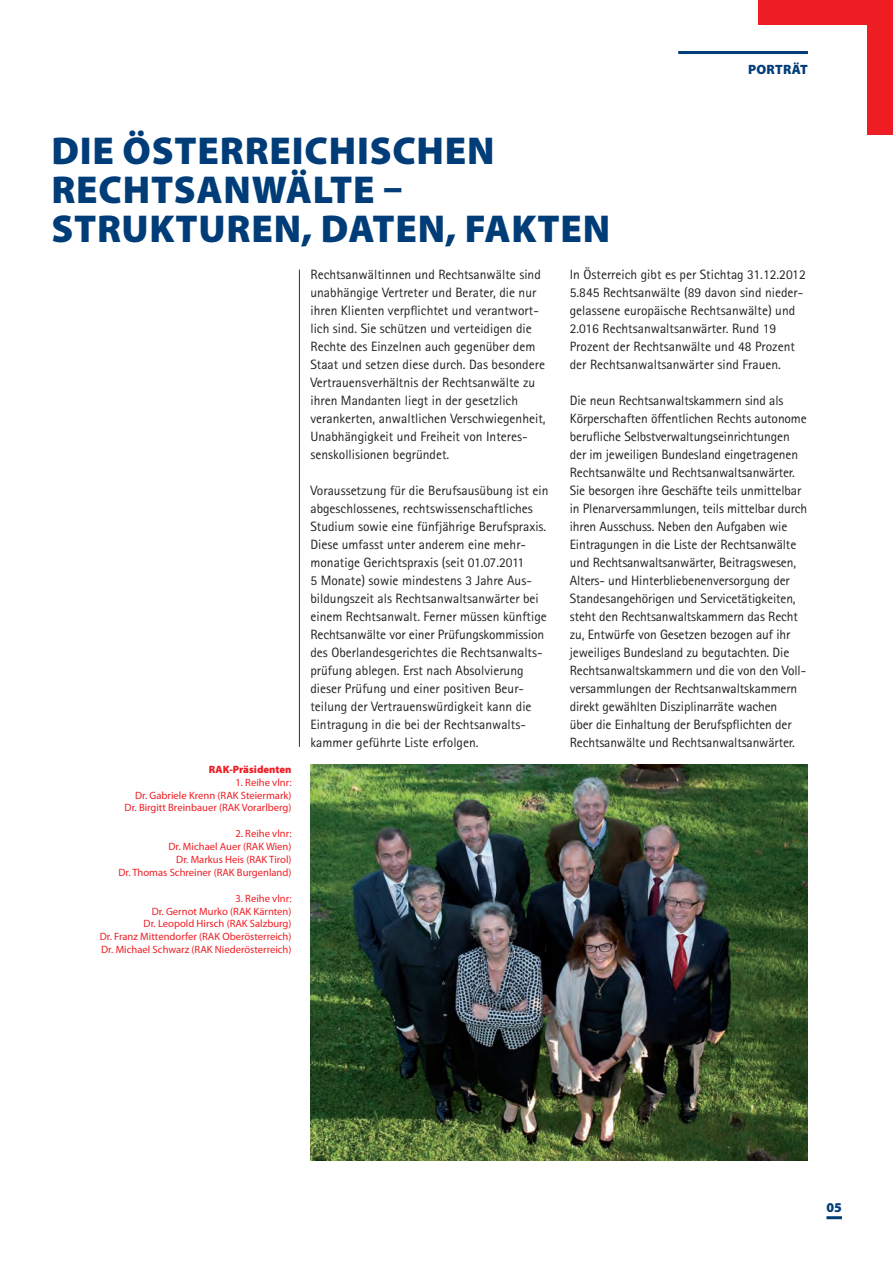
<style>
.page{position:relative;width:893px;height:1263px;background:#fff}
.page>*{position:absolute;margin:0;border:0;box-sizing:border-box;transform-origin:0 0}
.t1{font:900 39px/39px "Myriad Pro";letter-spacing:.02em;color:#003d78}
.t2{font:13.5px/18px "Rotis Sans Serif";color:#231f20}
.t3{font:900 13.5px "Myriad Pro";letter-spacing:.02em;color:#003d78}
.t4{font:10.65px/12.9px "Myriad Pro";color:#ee1d23;text-align:right}
.t5{font:900 10.65px "Myriad Pro";color:#ee1d23}
</style>
<div class="page">
<div style="left:758px;top:0;width:135px;height:135px;background:#ee1d23"></div>
<div style="left:26px;top:26px;width:841px;height:1211px;background:#fff"></div>
<hr style="left:678px;top:51px;width:130px;height:3px;background:#003d78">
<hr style="left:299px;top:270px;width:1px;height:477px;background:#003d78">
<img style="left:310px;top:765px;width:498px;height:396px">
<hr style="left:826px;top:1216px;width:16px;height:3px;background:#003d78">
<p class="t3" style="left:748px;top:60px;width:59px">PORT RÄT</p>
<h1 class="t1" style="left:51px;top:130px;width:560px">DIE ÖSTERREICHISCHEN<br>RECHTSANWÄLTE –<br>STRUKTUREN, DATEN, FAKTEN</h1>
<p class="t2" style="left:310px;top:265px;width:237px">Rechtsanwältinnen und Rechtsanwälte sind unabhängige Vertreter und Berater, die nur ihren Klienten verpflichtet und verantwort&shy;lich sind. Sie schützen und verteidigen die Rechte des Einzelnen auch gegenüber dem Staat und setzen diese durch. Das besondere Vertrauensverhältnis der Rechtsanwälte zu ihren Mandanten liegt in der gesetzlich verankerten, anwaltlichen Verschwiegenheit, Unabhängigkeit und Freiheit von Interes&shy;senskollisionen begründet.</p>
<p class="t2" style="left:310px;top:481px;width:240px">Voraussetzung für die Berufsausübung ist ein abgeschlossenes, rechtswissenschaftliches Studium sowie eine fünfjährige Berufspraxis.<br>Diese umfasst unter anderem eine mehr&shy;monatige Gerichtspraxis (seit 01.07.2011<br>5 Monate) sowie mindestens 3 Jahre Aus&shy;bildungszeit als Rechtsanwaltsanwärter bei einem Rechtsanwalt. Ferner müssen künftige Rechtsanwälte vor einer Prüfungskommission des Oberlandesgerichtes die Rechtsanwalts&shy;prüfung ablegen. Erst nach Absolvierung dieser Prüfung und einer positiven Beur&shy;teilung der Vertrauenswürdigkeit kann die Eintragung in die bei der Rechtsanwalts&shy;kammer geführte Liste erfolgen.</p>
<p class="t2" style="left:570px;top:265px;width:237px">In Österreich gibt es per Stichtag 31.12.2012<br>5.845 Rechtsanwälte (89 davon sind nieder&shy;gelassene europäische Rechtsanwälte) und 2.016 Rechtsanwaltsanwärter. Rund 19<br>Prozent der Rechtsanwälte und 48 Prozent der Rechtsanwaltsanwärter sind Frauen.</p>
<p class="t2" style="left:570px;top:391px;width:239px">Die neun Rechtsanwaltskammern sind als Körperschaften öffentlichen Rechts autonome berufliche Selbstverwaltungseinrichtungen der im jeweiligen Bundesland eingetragenen Rechtsanwälte und Rechtsanwaltsanwärter.<br>Sie besorgen ihre Geschäfte teils unmittelbar in Plenarversammlungen, teils mittelbar durch ihren Ausschuss. Neben den Aufgaben wie Eintragungen in die Liste der Rechtsanwälte und Rechtsanwaltsanwärter, Beitragswesen, Alters- und Hinterbliebenenversorgung der Standesangehörigen und Servicetätigkeiten, steht den Rechtsanwaltskammern das Recht zu, Entwürfe von Gesetzen bezogen auf ihr jeweiliges Bundesland zu begutachten. Die Rechtsanwaltskammern und die von den Voll&shy;versammlungen der Rechtsanwaltskammern direkt gewählten Disziplinarräte wachen<br>über die Einhaltung der Berufspflichten der Rechtsanwälte und Rechtsanwaltsanwärter.</p>
<p class="t5" style="left:209px;top:762px;width:8px">RAK</p>
<p class="t5" style="left:229px;top:762px;width:64px">-PRÄSIDENTEN</p>
<p class="t4" style="left:125px;top:775px;width:168px">1. Reihe vlnr:<br>Dr. Gabriele Krenn (RAK Steiermark)<br>Dr. Birgitt Breinbauer (RAK Vorarlberg)</p>
<p class="t4" style="left:118px;top:827px;width:175px">2. Reihe vlnr:<br>Dr. Michael Auer (RAK Wien)<br>Dr. Markus Heis (RAK Tirol)<br>Dr. Thomas Schreiner (RAK Burgenland)</p>
<p class="t4" style="left:100px;top:891px;width:193px">3. Reihe vlnr:<br>Dr. Gernot Murko (RAK Kärnten)<br>Dr. Leopold Hirsch (RAK Salzburg)<br>Dr. Franz Mittendorfer (RAK Oberösterreich)<br>Dr. Michael Schwarz (RAK Niederösterreich)</p>
<p class="t3" style="left:826px;top:1198px;width:17px">05</p>
</div>
